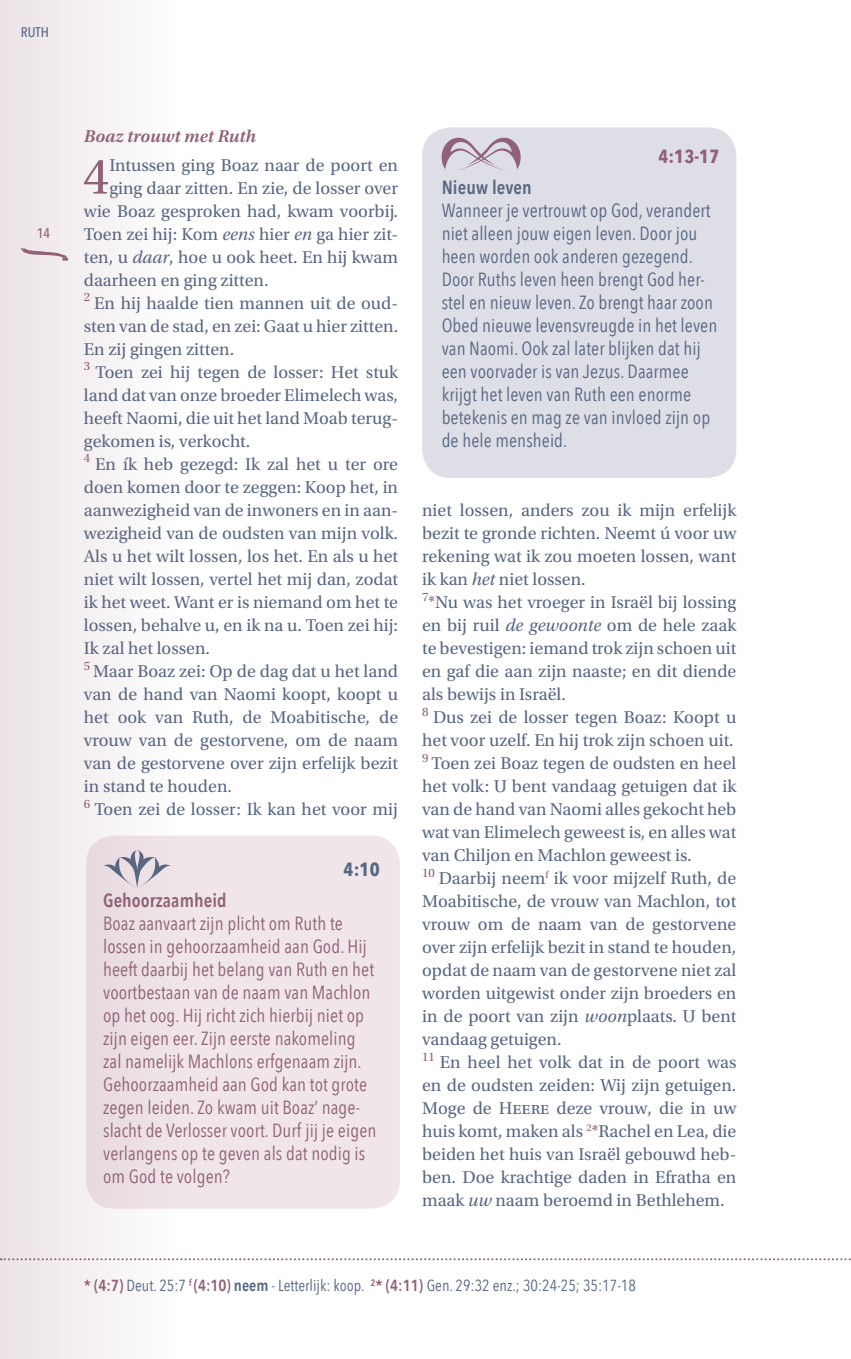
<style>
.page{position:relative;width:851px;height:1359px;background:#fff}
.page>*{position:absolute;margin:0;border:0;box-sizing:border-box;transform-origin:0 0}
.t1{font:53.2px "Utopia Std";color:#916277}
.t2{font:19px/23px "Avenir Next Condensed";letter-spacing:.005em;color:#916277}
.t3{font:19px/23px "Avenir Next Condensed";letter-spacing:.005em;color:#586883}
.t4{font:600 19px "Avenir Next Condensed";letter-spacing:.005em;color:#916277}
.t5{font:600 19px "Avenir Next Condensed";letter-spacing:.005em;color:#586883}
.t6{font:700 19px "Avenir Next Condensed";color:#916277}
.t7{font:700 19px "Avenir Next Condensed";color:#586883}
.t8{font:18px/23px "Utopia Std";color:#586883}
.t9{font:italic 600 18px "Utopia Std";color:#916277}
.t10{font:16px "Avenir Next Condensed";color:#586883}
.t11{font:500 14px "Avenir Next Condensed";color:#586883}
.t12{font:500 14px "Avenir Next Condensed";color:#916277}
.s1{font-style:italic}
.s2{color:#916277}
.s3{font-weight:600;color:#916277}
.s4{font-weight:600}
</style>
<div class="page">
<svg style="left:180px;top:1258px;width:671px;height:1px"></svg>
<div style="left:422px;top:127px;width:314px;height:350px;background:#dedee6;border-radius:28px"></div>
<svg style="left:441px;top:137px;width:80px;height:33px"></svg>
<div style="left:86px;top:835px;width:314px;height:373px;background:#f0e6ea;border-radius:28px"></div>
<svg style="left:0;top:0;width:180px;height:1358px;fill:#f3eef0"></svg>
<svg style="left:21px;top:248px;width:47px;height:13px"></svg>
<p class="t11" style="left:21px;top:24px;width:29px">RUTH</p>
<p class="t12" style="left:37px;top:224px;width:15px">14</p>
<p class="t9" style="left:84px;top:126px;width:173px">Boaz trouwt met Ruth</p>
<h1 class="t1" style="left:83px;top:148px;width:28px">4</h1>
<p class="t8" style="left:109px;top:153px;width:290px">Intussen ging Boaz naar de poort en</p>
<p class="t8" style="left:109px;top:176px;width:290px">ging daar zitten. En zie, de losser over</p>
<p class="t8" style="left:84px;top:199px;width:316px">wie Boaz gesproken had, kwam voorbij.</p>
<p class="t8" style="left:84px;top:222px;width:315px">Toen zei hij: Kom <span class="s1">eens</span> hier <span class="s1">en</span> ga hier zit-</p>
<p class="t8" style="left:84px;top:245px;width:316px">ten, u <span class="s1">daar</span>, hoe u ook heet. En hij kwam</p>
<p class="t8" style="left:84px;top:268px;width:186px">daarheen en ging zitten.</p>
<p class="t8" style="left:84px;top:291px;width:316px"><sup>2</sup> En hij haalde tien mannen uit de oud-</p>
<p class="t8" style="left:84px;top:314px;width:316px">sten van de stad, en zei: Gaat u hier zitten.</p>
<p class="t8" style="left:84px;top:337px;width:152px">En zij gingen zitten.</p>
<p class="t8" style="left:84px;top:360px;width:316px"><sup>3</sup> Toen zei hij tegen de losser: Het stuk</p>
<p class="t8" style="left:84px;top:383px;width:315px">land dat van onze broeder Elimelech was,</p>
<p class="t8" style="left:84px;top:406px;width:315px">heeft Naomi, die uit het land Moab terug-</p>
<p class="t8" style="left:84px;top:429px;width:168px">gekomen is, verkocht.</p>
<p class="t8" style="left:84px;top:452px;width:316px"><sup>4</sup> En ík heb gezegd: Ik zal het u ter ore</p>
<p class="t8" style="left:84px;top:475px;width:315px">doen komen door te zeggen: Koop het, in</p>
<p class="t8" style="left:84px;top:498px;width:316px">aanwezigheid van de inwoners en in aan-</p>
<p class="t8" style="left:84px;top:521px;width:315px">wezigheid van de oudsten van mijn volk.</p>
<p class="t8" style="left:84px;top:544px;width:315px">Als u het wilt lossen, los het. En als u het</p>
<p class="t8" style="left:84px;top:567px;width:316px">niet wilt lossen, vertel het mij dan, zodat</p>
<p class="t8" style="left:84px;top:591px;width:315px">ik het weet. Want er is niemand om het te</p>
<p class="t8" style="left:84px;top:614px;width:315px">lossen, behalve u, en ik na u. Toen zei hij:</p>
<p class="t8" style="left:84px;top:637px;width:128px">Ik zal het lossen.</p>
<p class="t8" style="left:84px;top:659px;width:315px"><sup>5</sup> Maar Boaz zei: Op de dag dat u het land</p>
<p class="t8" style="left:84px;top:682px;width:315px">van de hand van Naomi koopt, koopt u</p>
<p class="t8" style="left:84px;top:705px;width:316px">het ook van Ruth, de Moabitische, de</p>
<p class="t8" style="left:84px;top:728px;width:315px">vrouw van de gestorvene, om de naam</p>
<p class="t8" style="left:84px;top:751px;width:315px">van de gestorvene over zijn erfelijk bezit</p>
<p class="t8" style="left:84px;top:774px;width:150px">in stand te houden.</p>
<p class="t8" style="left:84px;top:797px;width:315px"><sup>6</sup> Toen zei de losser: Ik kan het voor mij</p>
<p class="t7" style="left:343px;top:857px;width:38px">4:10</p>
<p class="t4" style="left:103px;top:883px;width:125px">Gehoorzaamheid</p>
<p class="t2" style="left:103px;top:910px;width:275px">Boaz aanvaart zijn plicht om Ruth te lossen in gehoorzaamheid aan God. Hij heeft daarbij het belang van Ruth en het voortbestaan van de naam van Machlon op het oog. Hij richt zich hierbij niet op zijn eigen eer. Zijn eerste nakomeling zal namelijk Machlons erfgenaam zijn.<br>Gehoorzaamheid aan God kan tot grote zegen leiden. Zo kwam uit Boaz’ nage&shy;slacht de Verlosser voort. Durf jij je eigen verlangens op te geven als dat nodig is om God te volgen?</p>
<p class="t6" style="left:658px;top:144px;width:62px">4:13-17</p>
<p class="t5" style="left:441px;top:170px;width:92px">Nieuw leven</p>
<p class="t3" style="left:441px;top:197px;width:277px">Wanneer je vertrouwt op God, verandert niet alleen jouw eigen leven. Door jou heen worden ook anderen gezegend.<br>Door Ruths leven heen brengt God her&shy;stel en nieuw leven. Zo brengt haar zoon Obed nieuwe levensvreugde in het leven van Naomi. Ook zal later blijken dat hij een voorvader is van Jezus. Daarmee krijgt het leven van Ruth een enorme betekenis en mag ze van invloed zijn op de hele mensheid.</p>
<p class="t8" style="left:422px;top:498px;width:316px">niet lossen, anders zou ik mijn erfelijk bezit te gronde richten. Neemt ú voor uw rekening wat ik zou moeten lossen, want ik kan <span class="s1">het</span> niet lossen.<br><sup>7</sup><span class="s2">*</span>Nu was het vroeger in Israël bij lossing en bij ruil <span class="s1">de gewoonte</span> om de hele zaak te bevestigen: iemand trok zijn schoen uit en gaf die aan zijn naaste; en dit diende als bewijs in Israël.<br><sup>8</sup> Dus zei de losser tegen Boaz: Koopt u het voor uzelf. En hij trok zijn schoen uit.<br><sup>9</sup> Toen zei Boaz tegen de oudsten en heel het volk: U bent vandaag getuigen dat ik van de hand van Naomi alles gekocht heb wat van Elimelech geweest is, en alles wat van Chiljon en Machlon geweest is.<br><sup>10</sup> Daarbij neem<sup>f</sup> ik voor mijzelf Ruth, de Moabitische, de vrouw van Machlon, tot vrouw om de naam van de gestorvene over zijn erfelijk bezit in stand te houden, opdat de naam van de gestorvene niet zal worden uitgewist onder zijn broeders en in de poort van zijn <span class="s1">woon</span>plaats. U bent vandaag getuigen.<br><sup>11</sup> En heel het volk dat in de poort was en de oudsten zeiden: Wij zijn getuigen.<br>Moge de Heere deze vrouw, die in uw huis komt, maken als <sup>2</sup><span class="s2">*</span>Rachel en Lea, die beiden het huis van Israël gebouwd heb&shy;ben. Doe krachtige daden in Efratha en maak <span class="s1">uw</span> naam beroemd in Bethlehem.</p>
<p class="t10" style="left:84px;top:1271px;width:553px"><span class="s3">* (4:7)</span> Deut. 25:7 <sup>f</sup> <span class="s3">(4:10)</span> <span class="s4">neem</span> - Letterlijk: koop. <sup>2</sup><span class="s3">* (4:11)</span> Gen. 29:32 enz.; 30:24-25; 35:17-18</p>
</div>
